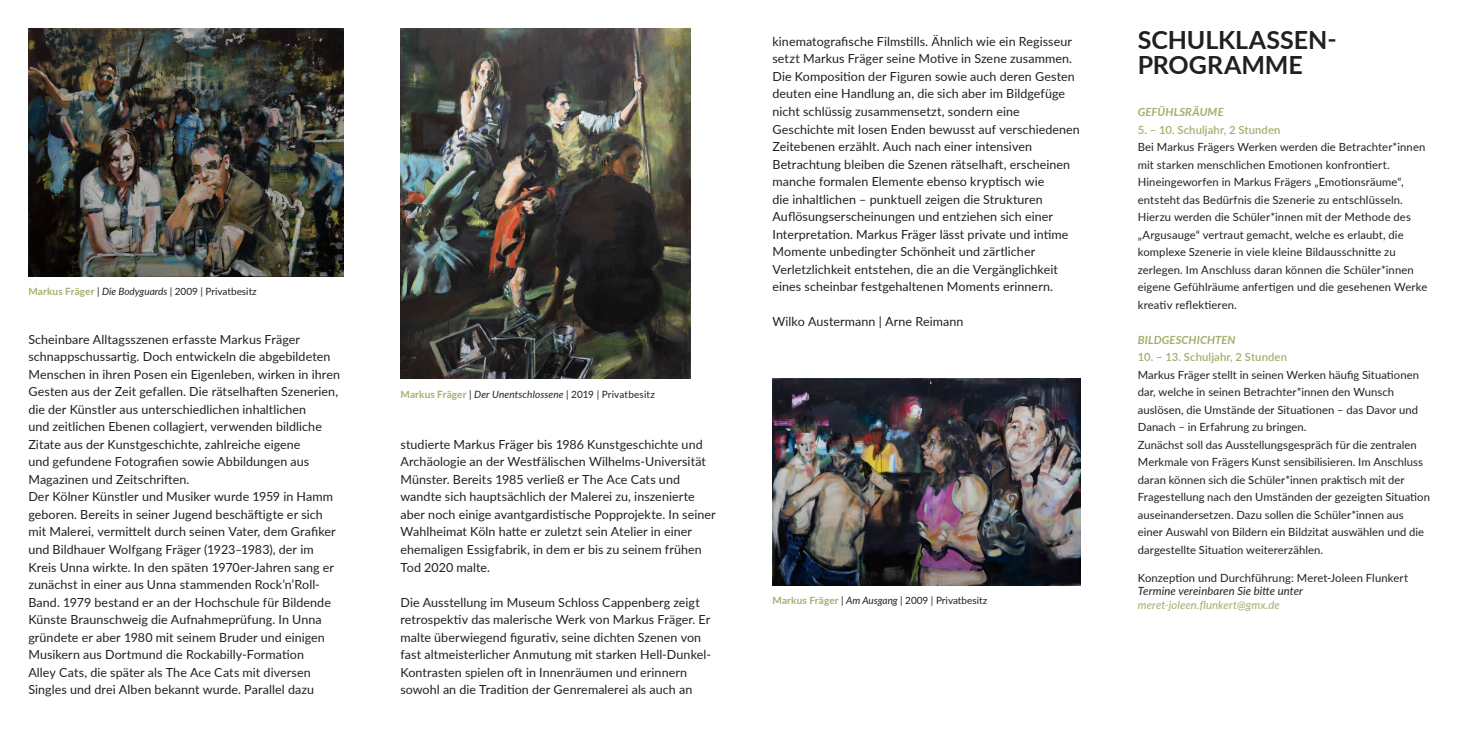
<style>
.page{position:relative;width:1467px;height:745px;background:#fff}
.page>*{position:absolute;margin:0;border:0;box-sizing:border-box;transform-origin:0 0}
.t1{font:700 25px/25px "Lato";letter-spacing:-.005em;color:#231f20}
.t2{font:12.5px/17.5px "Lato";letter-spacing:.005em;color:#231f20}
.t3{font:11.25px/17.5px "Lato";letter-spacing:.005em;color:#231f20}
.t4{font:600 11.25px "Lato";letter-spacing:.01em;color:#a4ae6c}
.t5{font:italic 11.25px "Lato";letter-spacing:.01em;color:#231f20}
.t6{font:italic 11.25px "Lato";letter-spacing:.01em;color:#a4ae6c}
.t7{font:italic 700 11.25px "Lato";letter-spacing:.01em;color:#a4ae6c}
.t8{font:10px "Lato";color:#231f20}
.s1{font-weight:700;color:#a4ae6c}
.s2{font-style:italic}
</style>
<div class="page">
<img style="left:28px;top:28px;width:316px;height:248px">
<img style="left:772px;top:378px;width:309px;height:207px">
<img style="left:400px;top:28px;width:290px;height:350px">
<p class="t8" style="left:28px;top:284px;width:230px"><span class="s1">Markus Fräger</span> | <span class="s2">Die Bodyguards</span> | 2009 | Privatbesitz</p>
<p class="t2" style="left:28px;top:330px;width:313px">Scheinbare Alltagsszenen erfasste Markus Fräger schnappschussartig. Doch entwickeln die abgebildeten Menschen in ihren Posen ein Eigenleben, wirken in ihren Gesten aus der Zeit gefallen. Die rätselhaften Szenerien, die der Künstler aus unterschiedlichen inhaltlichen<br>und zeitlichen Ebenen collagiert, verwenden bildliche Zitate aus der Kunstgeschichte, zahlreiche eigene<br>und gefundene Fotografien sowie Abbildungen aus Magazinen und Zeitschriften.</p>
<p class="t2" style="left:28px;top:487px;width:309px">Der Kölner Künstler und Musiker wurde 1959 in Hamm geboren. Bereits in seiner Jugend beschäftigte er sich mit Malerei, vermittelt durch seinen Vater, dem Grafiker und Bildhauer Wolfgang Fräger (1923–1983), der im Kreis Unna wirkte. In den späten 1970er-Jahren sang er zunächst in einer aus Unna stammenden Rock’n’Roll-Band. 1979 bestand er an der Hochschule für Bildende Künste Braunschweig die Aufnahmeprüfung. In Unna gründete er aber 1980 mit seinem Bruder und einigen Musikern aus Dortmund die Rockabilly-Formation<br>Alley Cats, die später als The Ace Cats mit diversen Singles und drei Alben bekannt wurde. Parallel dazu</p>
<p class="t8" style="left:400px;top:386px;width:256px"><span class="s1">Markus Fräger</span> | <span class="s2">Der Unentschlossene</span> | 2019 | Privatbesitz</p>
<p class="t2" style="left:400px;top:435px;width:317px">studierte Markus Fräger bis 1986 Kunstgeschichte und Archäologie an der Westfälischen Wilhelms-Universität Münster. Bereits 1985 verließ er The Ace Cats und wandte sich hauptsächlich der Malerei zu, inszenierte aber noch einige avantgardistische Popprojekte. In seiner Wahlheimat Köln hatte er zuletzt sein Atelier in einer ehemaligen Essigfabrik, in dem er bis zu seinem frühen Tod 2020 malte.</p>
<p class="t2" style="left:400px;top:592px;width:312px">Die Ausstellung im Museum Schloss Cappenberg zeigt retrospektiv das malerische Werk von Markus Fräger. Er malte überwiegend figurativ, seine dichten Szenen von fast altmeisterlicher Anmutung mit starken Hell-Dunkel-Kontrasten spielen oft in Innenräumen und erinnern sowohl an die Tradition der Genremalerei als auch an</p>
<p class="t2" style="left:772px;top:32px;width:309px">kinematografische Filmstills. Ähnlich wie ein Regisseur setzt Markus Fräger seine Motive in Szene zusammen.<br>Die Komposition der Figuren sowie auch deren Gesten deuten eine Handlung an, die sich aber im Bildgefüge nicht schlüssig zusammensetzt, sondern eine Geschichte mit losen Enden bewusst auf verschiedenen Zeitebenen erzählt. Auch nach einer intensiven Betrachtung bleiben die Szenen rätselhaft, erscheinen manche formalen Elemente ebenso kryptisch wie<br>die inhaltlichen – punktuell zeigen die Strukturen Auflösungserscheinungen und entziehen sich einer Interpretation. Markus Fräger lässt private und intime Momente unbedingter Schönheit und zärtlicher Verletzlichkeit entstehen, die an die Vergänglichkeit eines scheinbar festgehaltenen Moments erinnern.</p>
<p class="t2" style="left:772px;top:312px;width:192px">Wilko Austermann | Arne Reimann</p>
<p class="t8" style="left:772px;top:593px;width:216px"><span class="s1">Markus Fräger</span> | <span class="s2">Am Ausgang</span> | 2009 | Privatbesitz</p>
<p class="t1" style="left:1138px;top:26px;width:200px">SCHULKLASSEN-<br>PROGRAMME</p>
<p class="t7" style="left:1138px;top:103px;width:87px">GEFÜHLSRÄUME</p>
<p class="t4" style="left:1138px;top:121px;width:144px">5. – 10. Schuljahr, 2 Stunden</p>
<p class="t3" style="left:1138px;top:138px;width:291px">Bei Markus Frägers Werken werden die Betrachter*innen mit starken menschlichen Emotionen konfrontiert.<br>Hineingeworfen in Markus Frägers „Emotionsräume“, entsteht das Bedürfnis die Szenerie zu entschlüsseln.<br>Hierzu werden die Schüler*innen mit der Methode des „Argusauge“ vertraut gemacht, welche es erlaubt, die komplexe Szenerie in viele kleine Bildausschnitte zu zerlegen. Im Anschluss daran können die Schüler*innen eigene Gefühlräume anfertigen und die gesehenen Werke kreativ reflektieren.</p>
<p class="t7" style="left:1138px;top:331px;width:99px">BILDGESCHICHTEN</p>
<p class="t4" style="left:1138px;top:349px;width:151px">10. – 13. Schuljahr, 2 Stunden</p>
<p class="t3" style="left:1138px;top:365px;width:283px">Markus Fräger stellt in seinen Werken häufig Situationen dar, welche in seinen Betrachter*innen den Wunsch auslösen, die Umstände der Situationen – das Davor und Danach – in Erfahrung zu bringen.</p>
<p class="t3" style="left:1138px;top:435px;width:294px">Zunächst soll das Ausstellungsgespräch für die zentralen Merkmale von Frägers Kunst sensibilisieren. Im Anschluss daran können sich die Schüler*innen praktisch mit der Fragestellung nach den Umständen der gezeigten Situation auseinandersetzen. Dazu sollen die Schüler*innen aus einer Auswahl von Bildern ein Bildzitat auswählen und die dargestellte Situation weitererzählen.</p>
<p class="t3" style="left:1138px;top:568px;width:272px">Konzeption und Durchführung: Meret-Joleen Flunkert</p>
<p class="t5" style="left:1138px;top:582px;width:167px">Termine vereinbaren Sie bitte unter</p>
<p class="t6" style="left:1138px;top:596px;width:144px">meret-joleen.flunkert@gmx.de</p>
</div>
